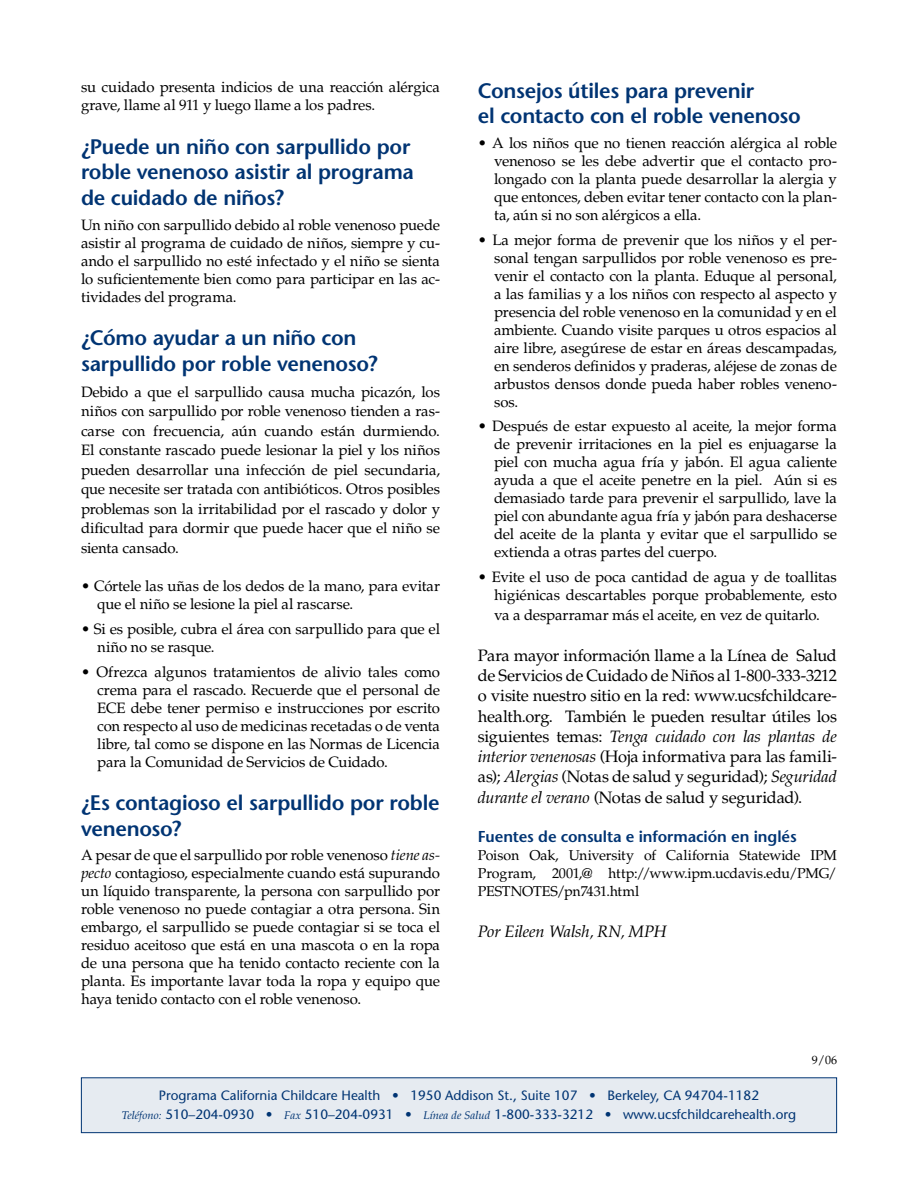
<style>
.page{position:relative;width:918px;height:1188px;background:#fff}
.page>*{position:absolute;margin:0;border:0;box-sizing:border-box;transform-origin:0 0}
.t1{font:600 21px/25.5px "Stone Sans";letter-spacing:-.01em;color:#003473}
.t2{font:16.5px/20.2px "Palatino";letter-spacing:-.01em;color:#000;text-align:justify}
.t3{font:italic 16.5px "Palatino";letter-spacing:-.015em;color:#000}
.t4{font:600 15.75px "Stone Sans";letter-spacing:-.005em;color:#003473}
.t5{font:15px/18px "Palatino";letter-spacing:-.01em;color:#000;text-align:justify}
.t6{font:14.25px/18px "Palatino";letter-spacing:-.01em;color:#000;text-align:justify}
.t7{font:13.5px/19.5px "Stone Sans";color:#003473;text-align:center}
.t8{font:12px "Palatino";color:#000}
.s1{font-style:italic}
.s2{font-family:"Palatino";font-style:italic;font-size:11.25px}
</style>
<div class="page">
<div style="left:81px;top:1078px;width:756px;height:55px;background:#e6ebf1"></div>
<div style="left:81px;top:1077px;width:756px;height:56px;border:1px solid #003473"></div>
<p class="t5" style="left:81px;top:79px;width:361px">su cuidado presenta indicios de una reacción alérgica grave, llame al 911 y luego llame a los padres.</p>
<h1 class="t1" style="left:81px;top:134px;width:334px">¿Puede un niño con sarpullido por roble venenoso asistir al programa de cuidado de niños?</h1>
<p class="t5" style="left:81px;top:216px;width:361px">Un niño con sarpullido debido al roble venenoso puede asistir al programa de cuidado de niños, siempre y cu&shy;ando el sarpullido no esté infectado y el niño se sienta lo suficientemente bien como para participar en las ac&shy;tividades del programa.</p>
<h1 class="t1" style="left:81px;top:325px;width:298px">¿Cómo ayudar a un niño con sarpullido por roble venenoso?</h1>
<p class="t5" style="left:81px;top:382px;width:361px;line-height:19.5px">Debido a que el sarpullido causa mucha picazón, los niños con sarpullido por roble venenoso tienden a ras&shy;carse con frecuencia, aún cuando están durmiendo.<br>El constante rascado puede lesionar la piel y los niños pueden desarrollar una infección de piel secundaria, que necesite ser tratada con antibióticos. Otros posibles problemas son la irritabilidad por el rascado y dolor y dificultad para dormir que puede hacer que el niño se sienta cansado.</p>
<p class="t5" style="left:97px;top:577px;width:344px;text-indent:-16px">• Córtele las uñas de los dedos de la mano, para evitar que el niño se lesione la piel al rascarse.</p>
<p class="t5" style="left:97px;top:620px;width:344px;text-indent:-16px">• Si es posible, cubra el área con sarpullido para que el niño no se rasque.</p>
<p class="t5" style="left:97px;top:663px;width:344px;text-indent:-16px">• Ofrezca algunos tratamientos de alivio tales como crema para el rascado. Recuerde que el personal de ECE debe tener permiso e instrucciones por escrito con respecto al uso de medicinas recetadas o de venta libre, tal como se dispone en las Normas de Licencia para la Comunidad de Servicios de Cuidado.</p>
<h1 class="t1" style="left:81px;top:790px;width:360px">¿Es contagioso el sarpullido por roble venenoso?</h1>
<p class="t5" style="left:81px;top:847px;width:361px">A pesar de que el sarpullido por roble venenoso <span class="s1">tiene as&shy;pecto</span> contagioso, especialmente cuando está supurando un líquido transparente, la persona con sarpullido por roble venenoso no puede contagiar a otra persona. Sin embargo, el sarpullido se puede contagiar si se toca el residuo aceitoso que está en una mascota o en la ropa de una persona que ha tenido contacto reciente con la planta. Es importante lavar toda la ropa y equipo que haya tenido contacto con el roble venenoso.</p>
<h1 class="t1" style="left:478px;top:77px;width:325px">Consejos útiles para prevenir<br>el contacto con el roble venenoso</h1>
<p class="t5" style="left:494px;top:134px;width:344px;text-indent:-16px">• A los niños que no tienen reacción alérgica al roble venenoso se les debe advertir que el contacto pro&shy;longado con la planta puede desarrollar la alergia y que entonces, deben evitar tener contacto con la plan&shy;ta, aún si no son alérgicos a ella.</p>
<p class="t5" style="left:494px;top:231px;width:344px;text-indent:-16px">• La mejor forma de prevenir que los niños y el per&shy;sonal tengan sarpullidos por roble venenoso es pre&shy;venir el contacto con la planta. Eduque al personal, a las familias y a los niños con respecto al aspecto y presencia del roble venenoso en la comunidad y en el ambiente. Cuando visite parques u otros espacios al aire libre, asegúrese de estar en áreas descampadas, en senderos definidos y praderas, aléjese de zonas de arbustos densos donde pueda haber robles veneno&shy;sos.</p>
<p class="t5" style="left:494px;top:418px;width:344px;text-indent:-16px">• Después de estar expuesto al aceite, la mejor forma de prevenir irritaciones en la piel es enjuagarse la piel con mucha agua fría y jabón. El agua caliente ayuda a que el aceite penetre en la piel. Aún si es demasiado tarde para prevenir el sarpullido, lave la piel con abundante agua fría y jabón para deshacerse del aceite de la planta y evitar que el sarpullido se extienda a otras partes del cuerpo.</p>
<p class="t5" style="left:478px;top:568px;width:361px;text-align:right">• Evite el uso de poca cantidad de agua y de toallitas higiénicas descartables porque probablemente, esto</p>
<p class="t5" style="left:494px;top:607px;width:327px">va a desparramar más el aceite, en vez de quitarlo.</p>
<p class="t2" style="left:478px;top:646px;width:361px">Para mayor información llame a la Línea de Salud de Servicios de Cuidado de Niños al 1-800-333-3212 o visite nuestro sitio en la red: www.ucsfchildcare&shy;health.org. También le pueden resultar útiles los siguientes temas: <span class="s1">Tenga cuidado con las plantas de interior venenosas</span> (Hoja informativa para las famili&shy;as); <span class="s1">Alergias</span> (Notas de salud y seguridad); <span class="s1">Seguridad durante el verano</span> (Notas de salud y seguridad).</p>
<p class="t4" style="left:478px;top:827px;width:320px">Fuentes de consulta e información en inglés</p>
<p class="t6" style="left:478px;top:847px;width:361px">Poison Oak, University of California Statewide IPM Program, 2001,@ http://www.ipm.ucdavis.edu/PMG/ PESTNOTES/pn7431.html</p>
<p class="t3" style="left:478px;top:921px;width:190px">Por Eileen Walsh, RN, MPH</p>
<p class="t8" style="left:812px;top:1053px;width:27px">9/06</p>
<p class="t7" style="left:122px;top:1085px;width:676px">Programa California Childcare Health • 1950 Addison St., Suite 107 • Berkeley, CA 94704-1182<br><span class="s2">Teléfono:</span> 510–204-0930 • <span class="s2">Fax</span> 510–204-0931 • <span class="s2">Línea de Salud</span> 1-800-333-3212 • www.ucsfchildcarehealth.org</p>
</div>
